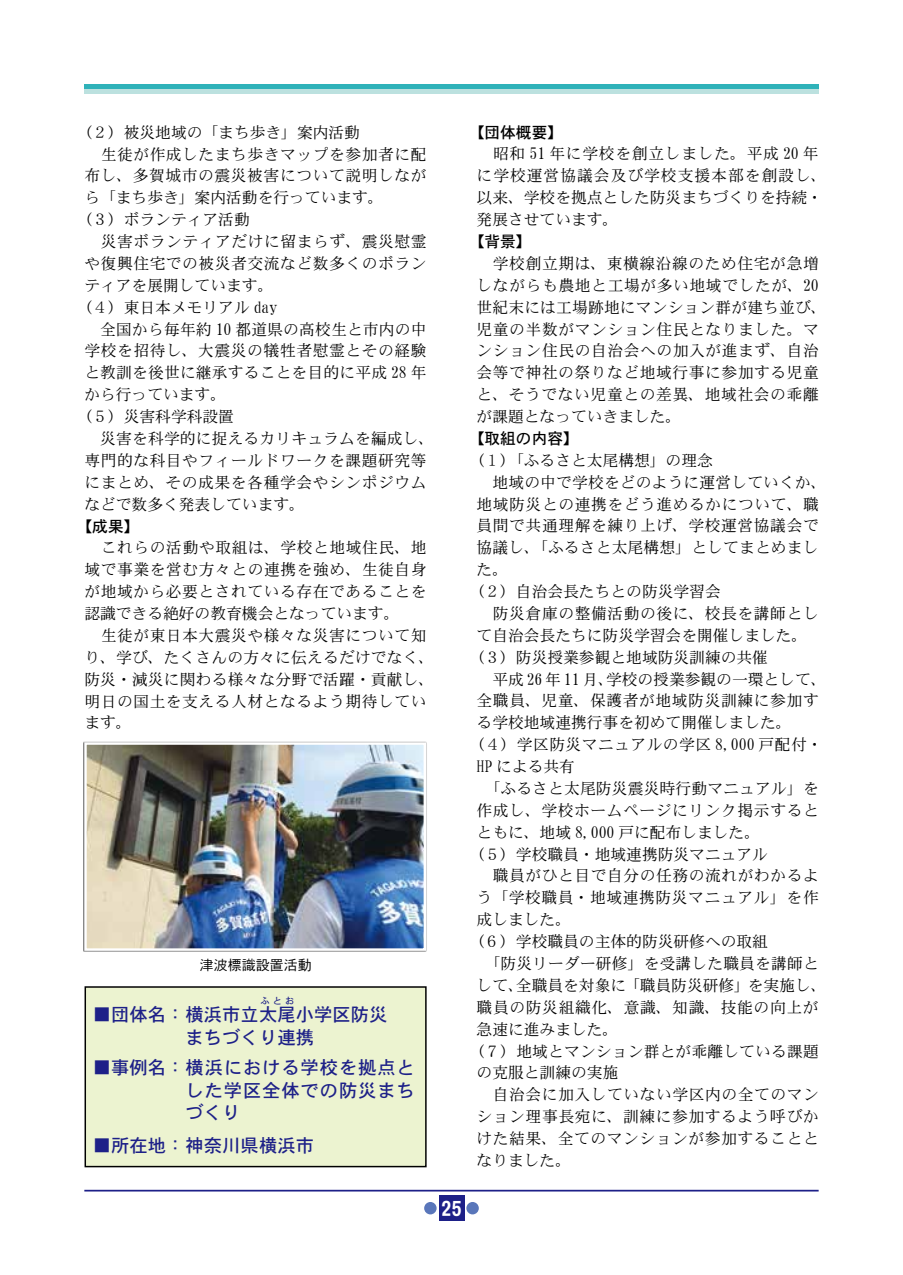
<style>
.page{position:relative;width:903px;height:1275px;background:#fff}
.page>*{position:absolute;margin:0;border:0;box-sizing:border-box;transform-origin:0 0}
.t1{font:21px "DFHS Gothic W7 WIN RKSJ H";color:#fff}
.t2{font:18.38px/22.8px "DFHS Gothic W5 WIN RKSJ H";color:#1d2088;text-align:justify}
.t3{font:15.75px/21.9px "DFHS Mincho W3 WIN RKSJ H";letter-spacing:.035em;color:#000}
.t4{font:15.75px "DFHS Mincho W3 WIN RKSJ H";color:#000}
.t5{font:15.75px "DFHS Mincho W3 WIN RKSJ H";letter-spacing:.01em;color:#000}
.t6{font:15.75px "DFHS Gothic W5 WIN RKSJ H";color:#000}
.t7{font:14px "DFHS Gothic W3 WING RKSJ H";color:#000}
.t8{font:9.1px "DFHS Gothic W5 WIN RKSJ H";color:#1d2088}
</style>
<div class="page">
<hr style="left:84px;top:1190px;width:735px;height:1px;background:#1d2088">
<div style="left:439px;top:1196px;width:25px;height:25px;background:#1d2088"></div>
<div style="left:466px;top:1202px;width:13px;height:12px;background:#5976ba;border-radius:50%"></div>
<div style="left:424px;top:1202px;width:13px;height:12px;background:#5976ba;border-radius:50%"></div>
<div style="left:84px;top:89px;width:735px;height:5px;background:#bce1df"></div>
<div style="left:84px;top:84px;width:735px;height:5px;background:#2fb2b9"></div>
<div style="left:85px;top:986px;width:342px;height:181px;background:#ecf3d0;border:1px solid #000"></div>
<img style="left:87px;top:745px;width:336px;height:203px">
<div style="left:84px;top:742px;width:342px;height:209px;border:2px solid #fff"></div>
<p class="t4" style="left:76px;top:124px;width:285px">（２）被災地域の「まち歩き」案内活動</p>
<p class="t3" style="left:84px;top:143px;width:344px">　生徒が作成したまち歩きマップを参加者に配</p>
<p class="t3" style="left:84px;top:165px;width:344px">布し、多賀城市の震災被害について説明しなが</p>
<p class="t4" style="left:84px;top:190px;width:301px">ら「まち歩き」案内活動を行っています。</p>
<p class="t4" style="left:76px;top:212px;width:175px">（３）ボランティア活動</p>
<p class="t3" style="left:84px;top:231px;width:344px">　災害ボランティアだけに留まらず、震災慰霊</p>
<p class="t3" style="left:84px;top:253px;width:344px">や復興住宅での被災者交流など数多くのボラン</p>
<p class="t4" style="left:84px;top:277px;width:190px">ティアを展開しています。</p>
<p class="t4" style="left:76px;top:299px;width:202px">（４）東日本メモリアル day</p>
<p class="t5" style="left:84px;top:321px;width:344px">　全国から毎年約 10 都道県の高校生と市内の中</p>
<p class="t3" style="left:84px;top:340px;width:344px">学校を招待し、大震災の犠牲者慰霊とその経験</p>
<p class="t5" style="left:84px;top:365px;width:344px">と教訓を後世に継承することを目的に平成 28 年</p>
<p class="t4" style="left:84px;top:387px;width:143px">から行っています。</p>
<p class="t4" style="left:76px;top:409px;width:159px">（５）災害科学科設置</p>
<p class="t5" style="left:84px;top:430px;width:351px">　災害を科学的に捉えるカリキュラムを編成し、</p>
<p class="t3" style="left:84px;top:450px;width:344px">専門的な科目やフィールドワークを課題研究等</p>
<p class="t3" style="left:84px;top:472px;width:344px">にまとめ、その成果を各種学会やシンポジウム</p>
<p class="t4" style="left:84px;top:496px;width:222px">などで数多く発表しています。</p>
<p class="t6" style="left:76px;top:518px;width:64px">【成果】</p>
<p class="t3" style="left:84px;top:537px;width:351px">　これらの活動や取組は、学校と地域住民、地域で事業を営む方々との連携を強め、生徒自身が地域から必要とされている存在であることを認識できる絶好の教育機会となっています。<br>　生徒が東日本大震災や様々な災害について知り、学び、たくさんの方々に伝えるだけでなく、防災・減災に関わる様々な分野で活躍・貢献し、明日の国土を支える人材となるよう期待しています。</p>
<p class="t7" style="left:200px;top:958px;width:114px">津波標識設置活動</p>
<p class="t8" style="left:261px;top:996px;width:35px">ふとお</p>
<p class="t2" style="left:185px;top:1026px;width:130px">まちづくり連携</p>
<p class="t2" style="left:93px;top:1004px;width:296px">■団体名：横浜市立太尾小学区防災</p>
<p class="t2" style="left:185px;top:1056px;width:231px;text-indent:-93px">■事例名：横浜における学校を拠点とした学区全体での防災まちづくり</p>
<p class="t2" style="left:93px;top:1134px;width:223px">■所在地：神奈川県横浜市</p>
<h1 class="t1" style="left:441px;top:1198px;width:23px">25</h1>
<p class="t6" style="left:469px;top:124px;width:96px">【団体概要】</p>
<p class="t3" style="left:477px;top:143px;width:351px">　昭和 51 年に学校を創立しました。平成 20 年に学校運営協議会及び学校支援本部を創設し、以来、学校を拠点とした防災まちづくりを持続・発展させています。</p>
<p class="t6" style="left:469px;top:233px;width:64px">【背景】</p>
<p class="t3" style="left:477px;top:253px;width:351px">　学校創立期は、東横線沿線のため住宅が急増しながらも農地と工場が多い地域でしたが、20世紀末には工場跡地にマンション群が建ち並び、児童の半数がマンション住民となりました。マンション住民の自治会への加入が進まず、自治会等で神社の祭りなど地域行事に参加する児童と、そうでない児童との差異、地域社会の乖離が課題となっていきました。</p>
<p class="t6" style="left:469px;top:430px;width:112px">【取組の内容】</p>
<p class="t4" style="left:469px;top:452px;width:246px">（１）「ふるさと太尾構想」の理念</p>
<p class="t5" style="left:477px;top:474px;width:351px">　地域の中で学校をどのように運営していくか、</p>
<p class="t3" style="left:477px;top:493px;width:344px">地域防災との連携をどう進めるかについて、職</p>
<p class="t3" style="left:477px;top:515px;width:344px">員間で共通理解を練り上げ、学校運営協議会で</p>
<p class="t5" style="left:477px;top:540px;width:343px">協議し、「ふるさと太尾構想」としてまとめまし</p>
<p class="t3" style="left:477px;top:559px;width:33px">た。</p>
<p class="t4" style="left:469px;top:583px;width:253px">（２）自治会長たちとの防災学習会</p>
<p class="t3" style="left:477px;top:603px;width:344px">　防災倉庫の整備活動の後に、校長を講師とし</p>
<p class="t4" style="left:477px;top:627px;width:332px">て自治会長たちに防災学習会を開催しました。</p>
<p class="t4" style="left:469px;top:649px;width:301px">（３）防災授業参観と地域防災訓練の共催</p>
<p class="t4" style="left:477px;top:671px;width:351px">　平成 26 年 11 月、学校の授業参観の一環として、</p>
<p class="t3" style="left:477px;top:690px;width:344px">全職員、児童、保護者が地域防災訓練に参加す</p>
<p class="t4" style="left:477px;top:715px;width:316px">る学校地域連携行事を初めて開催しました。</p>
<p class="t3" style="left:469px;top:734px;width:355px">（４）学区防災マニュアルの学区 8,000 戸配付・</p>
<p class="t3" style="left:477px;top:756px;width:100px">HP による共有</p>
<p class="t5" style="left:477px;top:780px;width:344px">　「ふるさと太尾防災震災時行動マニュアル」を</p>
<p class="t3" style="left:477px;top:800px;width:344px">作成し、学校ホームページにリンク掲示すると</p>
<p class="t4" style="left:477px;top:824px;width:285px">ともに、地域 8,000 戸に配布しました。</p>
<p class="t4" style="left:469px;top:846px;width:301px">（５）学校職員・地域連携防災マニュアル</p>
<p class="t3" style="left:477px;top:865px;width:344px">　職員がひと目で自分の任務の流れがわかるよ</p>
<p class="t3" style="left:477px;top:887px;width:344px">う「学校職員・地域連携防災マニュアル」を作</p>
<p class="t3" style="left:477px;top:909px;width:96px">成しました。</p>
<p class="t4" style="left:469px;top:934px;width:301px">（６）学校職員の主体的防災研修への取組</p>
<p class="t5" style="left:477px;top:955px;width:344px">　「防災リーダー研修」を受講した職員を講師と</p>
<p class="t4" style="left:477px;top:977px;width:351px">して、全職員を対象に「職員防災研修」を実施し、</p>
<p class="t3" style="left:477px;top:997px;width:343px">職員の防災組織化、意識、知識、技能の向上が</p>
<p class="t4" style="left:477px;top:1021px;width:143px">急速に進みました。</p>
<p class="t5" style="left:469px;top:1043px;width:351px">（７）地域とマンション群とが乖離している課題</p>
<p class="t4" style="left:477px;top:1065px;width:143px">の克服と訓練の実施</p>
<p class="t3" style="left:477px;top:1084px;width:344px">　自治会に加入していない学区内の全てのマン</p>
<p class="t3" style="left:477px;top:1106px;width:344px">ション理事長宛に、訓練に参加するよう呼びか</p>
<p class="t3" style="left:477px;top:1128px;width:344px">けた結果、全てのマンションが参加することと</p>
<p class="t3" style="left:477px;top:1150px;width:96px">なりました。</p>
</div>
